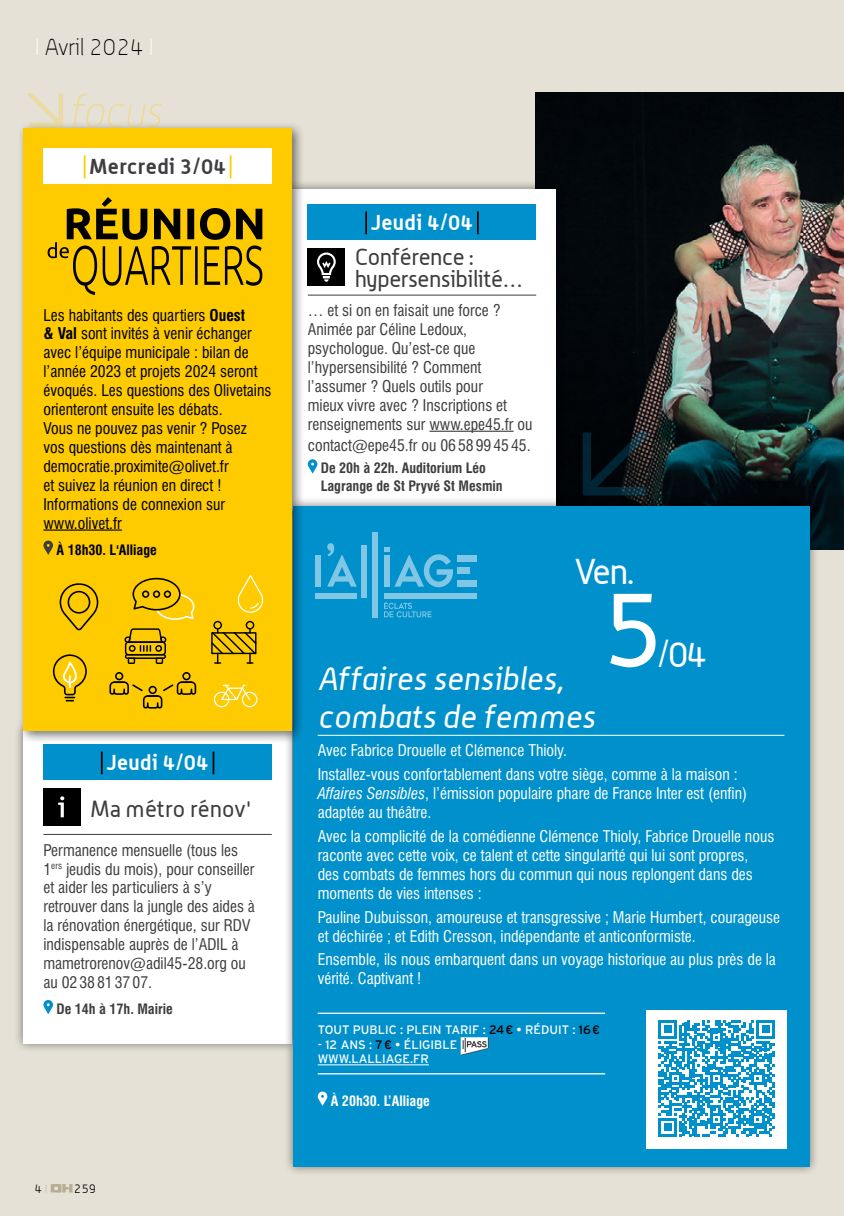
<style>
.page{position:relative;width:844px;height:1216px;background:#fff}
.page>*{position:absolute;margin:0;border:0;box-sizing:border-box;transform-origin:0 0}
.t1{font:105px "Alwyn";color:#fff}
.t2{font:35px "Alwyn";color:#fff}
.t3{font:italic 31.5px/37.8px "Alwyn";color:#fff}
.t4{font:22.75px/22.8px "Alwyn";letter-spacing:-.02em;color:#3e3d40}
.t5{font:22.75px "Alwyn";color:#3e3d40}
.t6{font:100 22.75px "Alwyn";letter-spacing:-.03em;color:#000}
.t7{font:700 21px "Alwyn";letter-spacing:.02em;color:#fff}
.t8{font:700 21px "Alwyn";letter-spacing:.02em;color:#3e3d40}
.t9{font:condensed 15.75px/18.9px "Swiss 721 BT";color:#fff}
.t10{font:condensed 15.75px/18.9px "Swiss 721 BT";color:#3e3d40}
.t11{font:condensed 15.75px/18.9px "Swiss 721 BT";color:#000}
.t12{font:700 condensed 14px/17.5px "Swiss 721 BT";color:#3e3d40}
.t13{font:700 condensed 14px "Swiss 721 BT";color:#fff}
.t14{font:700 condensed 14px "Swiss 721 BT";color:#000}
.t15{font:12.25px/14.7px "Interstate";color:#fff}
.t16{font:300 12.25px "Alwyn";color:#000}
.s1{color:#fff}
.s2{font-weight:700}
.s3{color:#cbc5ae}
.s4{font-style:italic}
.s5{color:#000}
</style>
<div class="page">
<div style="left:0;top:0;width:843px;height:1215px;background:#e5e1d6"></div>
<img style="left:536px;top:93px;width:307px;height:457px">
<div style="left:278px;top:179px;width:287px;height:341px;background:#000;opacity:.5"></div>
<div style="left:288px;top:189px;width:268px;height:321px;background:#fff"></div>
<div style="left:308px;top:204px;width:228px;height:35px;background:#0091cc"></div>
<hr style="left:365px;top:211px;width:2px;height:23px;background:#000">
<svg style="left:477px;top:211px;width:1px;height:23px"></svg>
<hr style="left:308px;top:295px;width:228px;height:1px;background:#3e3d40">
<hr style="left:429px;top:430px;width:84px;height:2px;background:#3e3d40">
<div style="left:308px;top:248px;width:37px;height:38px;background:#000"></div>
<svg style="left:317px;top:252px;width:18px;height:30px"></svg>
<svg style="left:308px;top:459px;width:9px;height:14px"></svg>
<div style="left:13px;top:719px;width:288px;height:334px;background:#000;opacity:.5"></div>
<div style="left:24px;top:729px;width:267px;height:314px;background:#fff"></div>
<div style="left:43px;top:744px;width:229px;height:35px;background:#0091cc"></div>
<hr style="left:101px;top:751px;width:2px;height:23px;background:#000">
<hr style="left:212px;top:751px;width:2px;height:23px;background:#000">
<hr style="left:43px;top:834px;width:229px;height:1px;background:#3e3d40">
<div style="left:43px;top:788px;width:38px;height:37px;background:#000"></div>
<svg style="left:58px;top:796px;width:6px;height:21px"></svg>
<svg style="left:43px;top:1000px;width:10px;height:14px"></svg>
<div style="left:283px;top:496px;width:535px;height:680px;background:#000;opacity:.5"></div>
<div style="left:293px;top:506px;width:516px;height:660px;background:#0091cc"></div>
<hr style="left:317px;top:735px;width:467px;height:1px;background:#fff">
<hr style="left:317px;top:1012px;width:287px;height:1px;background:#fff">
<hr style="left:317px;top:1073px;width:288px;height:1px;background:#fff">
<hr style="left:317px;top:1064px;width:112px;height:1px;background:#fff">
<svg style="left:460px;top:1037px;width:28px;height:18px"></svg>
<svg style="left:317px;top:1091px;width:10px;height:14px"></svg>
<svg style="left:582px;top:431px;width:64px;height:64px;background:#0a1920"></svg>
<svg style="left:327px;top:543px;width:30px;height:43px"></svg>
<div style="left:360px;top:545px;width:6px;height:53px;background:#7fc7e5"></div>
<div style="left:371px;top:531px;width:6px;height:86px;background:#7fc7e5"></div>
<div style="left:315px;top:593px;width:42px;height:5px;background:#7fc7e5"></div>
<div style="left:383px;top:593px;width:93px;height:5px;background:#7fc7e5"></div>
<div style="left:315px;top:555px;width:6px;height:31px;background:#7fc7e5"></div>
<div style="left:457px;top:555px;width:19px;height:6px;background:#7fc7e5"></div>
<div style="left:457px;top:567px;width:12px;height:7px;background:#7fc7e5"></div>
<div style="left:457px;top:580px;width:19px;height:6px;background:#7fc7e5"></div>
<svg style="left:384px;top:547px;width:69px;height:40px"></svg>
<svg style="left:384px;top:601px;width:47px;height:16px"></svg>
<div style="left:645px;top:1010px;width:141px;height:139px;background:#fff"></div>
<svg style="left:658px;top:1020px;width:116px;height:116px"></svg>
<div style="left:17px;top:121px;width:288px;height:623px;background:#000;opacity:.55"></div>
<div style="left:24px;top:128px;width:267px;height:602px;background:#feca00"></div>
<div style="left:43px;top:148px;width:229px;height:35px;background:#fff"></div>
<svg style="left:84px;top:155px;width:1px;height:23px"></svg>
<svg style="left:230px;top:155px;width:1px;height:23px"></svg>
<hr style="left:43px;top:529px;width:79px;height:1px;background:#000">
<svg style="left:43px;top:540px;width:10px;height:15px"></svg>
<svg style="left:132px;top:578px;width:62px;height:42px"></svg>
<svg style="left:124px;top:628px;width:42px;height:36px"></svg>
<svg style="left:60px;top:583px;width:38px;height:47px"></svg>
<svg style="left:52px;top:654px;width:35px;height:47px"></svg>
<svg style="left:109px;top:672px;width:87px;height:36px"></svg>
<svg style="left:211px;top:621px;width:45px;height:42px"></svg>
<svg style="left:214px;top:684px;width:43px;height:23px"></svg>
<svg style="left:237px;top:575px;width:27px;height:37px"></svg>
<svg style="left:48px;top:197px;width:214px;height:98px"></svg>
<svg style="left:29px;top:93px;width:34px;height:34px"></svg>
<svg style="left:73px;top:94px;width:89px;height:33px"></svg>
<svg style="left:51px;top:1184px;width:22px;height:8px"></svg>
<h3 class="t6" style="left:35px;top:35px;width:120px"><span class="s1">I</span> Avril 2024 <span class="s1">I</span></h3>
<h3 class="t8" style="left:89px;top:153px;width:138px">Mercredi 3/04</h3>
<p class="t11" style="left:43px;top:305px;width:229px">Les habitants des quartiers <span class="s2">Ouest<br>&amp; Val</span> sont invités à venir échanger avec l’équipe municipale : bilan de l’année 2023 et projets 2024 seront évoqués. Les questions des Olivetains orienteront ensuite les débats.<br>Vous ne pouvez pas venir ? Posez vos questions dès maintenant à democratie.proximite@olivet.fr<br>et suivez la réunion en direct !<br>Informations de connexion sur www.olivet.fr</p>
<p class="t14" style="left:56px;top:541px;width:102px">À 18h30. L'Alliage</p>
<h3 class="t7" style="left:106px;top:749px;width:104px">Jeudi 4/04</h3>
<h3 class="t5" style="left:90px;top:795px;width:163px">Ma métro rénov'</h3>
<p class="t10" style="left:43px;top:840px;width:213px">Permanence mensuelle (tous les<br>1<sup>ers</sup> jeudis du mois), pour conseiller et aider les particuliers à s’y retrouver dans la jungle des aides à la rénovation énergétique, sur RDV indispensable auprès de l’ADIL à mametrorenov@adil45-28.org ou au 02 38 81 37 07.</p>
<p class="t12" style="left:56px;top:1000px;width:118px">De 14h à 17h. Mairie</p>
<p class="t16" style="left:35px;top:1181px;width:14px">4 <span class="s3">I</span></p>
<p class="t16" style="left:75px;top:1181px;width:23px">259</p>
<h3 class="t7" style="left:371px;top:209px;width:104px">Jeudi 4/04</h3>
<h3 class="t4" style="left:355px;top:245px;width:170px">Conférence : hypersensibilité…</h3>
<p class="t10" style="left:308px;top:301px;width:226px">… et si on en faisait une force ?<br>Animée par Céline Ledoux, psychologue. Qu’est-ce que l’hypersensibilité ? Comment l’assumer ? Quels outils pour<br>mieux vivre avec ? Inscriptions et renseignements sur www.epe45.fr ou</p>
<p class="t10" style="left:308px;top:435px;width:224px">contact@epe45.fr ou 06 58 99 45 45.</p>
<p class="t12" style="left:321px;top:459px;width:183px">De 20h à 22h. Auditorium Léo<br>Lagrange de St Pryvé St Mesmin</p>
<h2 class="t2" style="left:574px;top:551px;width:61px">Ven.</h2>
<h1 class="t1" style="left:602px;top:567px;width:62px">5</h1>
<h2 class="t2" style="left:657px;top:633px;width:51px">/04</h2>
<h3 class="t3" style="left:317px;top:659px;width:279px">Affaires sensibles, combats de femmes</h3>
<p class="t9" style="left:317px;top:738px;width:421px;line-height:23.8px">Avec Fabrice Drouelle et Clémence Thioly.<br>Installez-vous confortablement dans votre siège, comme à la maison :</p>
<p class="t9" style="left:317px;top:784px;width:431px"><span class="s4">Affaires Sensibles</span>, l’émission populaire phare de France Inter est (enfin) adaptée au théâtre.</p>
<p class="t9" style="left:317px;top:826px;width:458px">Avec la complicité de la comédienne Clémence Thioly, Fabrice Drouelle nous raconte avec cette voix, ce talent et cette singularité qui lui sont propres,<br>des combats de femmes hors du commun qui nous replongent dans des moments de vies intenses :</p>
<p class="t9" style="left:317px;top:907px;width:464px">Pauline Dubuisson, amoureuse et transgressive ; Marie Humbert, courageuse et déchirée ; et Edith Cresson, indépendante et anticonformiste.</p>
<p class="t9" style="left:317px;top:950px;width:459px">Ensemble, ils nous embarquent dans un voyage historique au plus près de la vérité. Captivant !</p>
<p class="t15" style="left:317px;top:1022px;width:284px">TOUT PUBLIC : PLEIN TARIF : <span class="s5">24€</span> • RÉDUIT : <span class="s5">16€</span></p>
<p class="t15" style="left:317px;top:1036px;width:141px">- 12 ANS : <span class="s5">7€</span> • ÉLIGIBLE<br>WWW.LALLIAGE.FR</p>
<p class="t13" style="left:331px;top:1091px;width:101px">À 20h30. L’Alliage</p>
</div>
